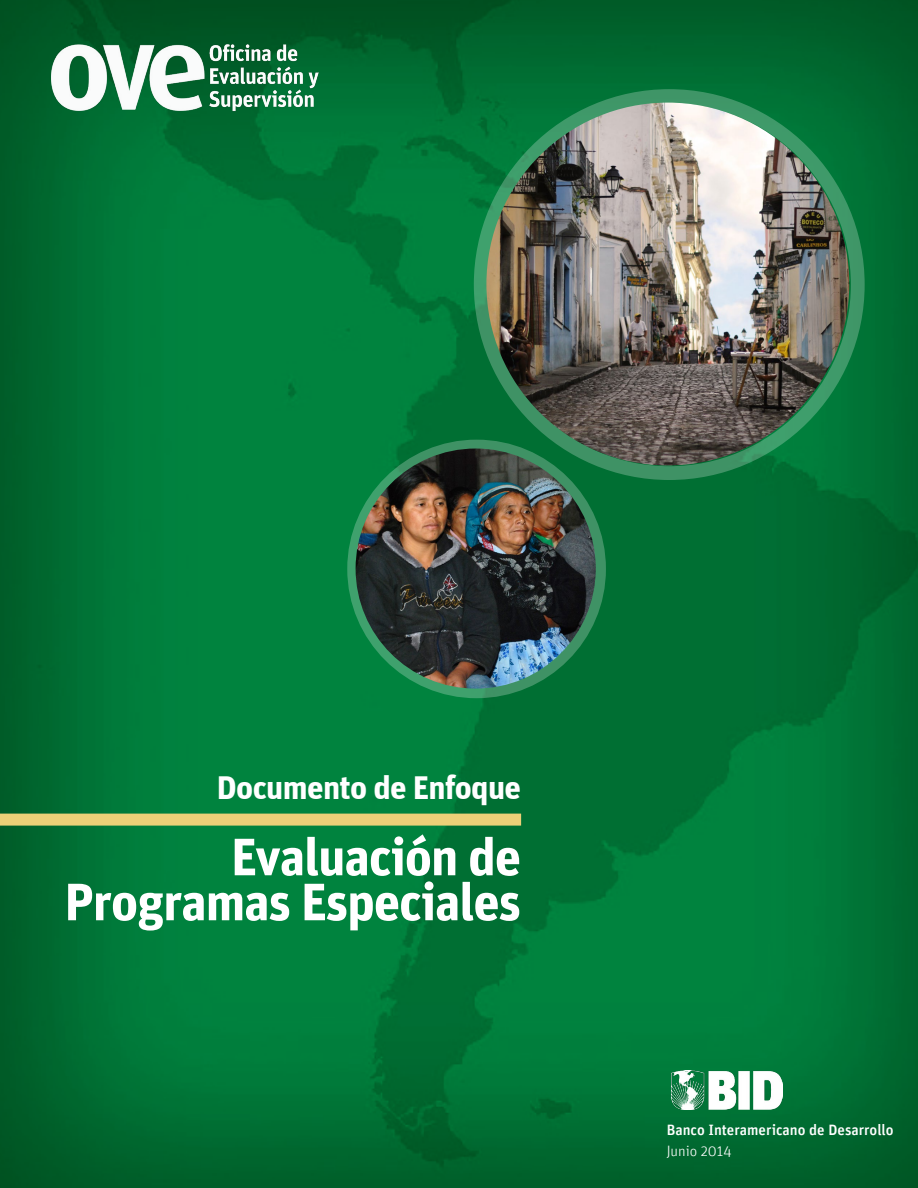
<style>
.page{position:relative;width:918px;height:1188px;background:#fff}
.page>*{position:absolute;margin:0;border:0;box-sizing:border-box;transform-origin:0 0}
.t1{font:700 52.5px/45px "Unit";letter-spacing:-.02em;color:#fff;text-align:right}
.t2{font:700 33px "Unit";letter-spacing:-.02em;color:#fff}
.t3{font:500 15px "Unit";color:#fff}
.t4{font:300 15px "Unit";color:#fff}
</style>
<div class="page">
<img style="left:0;top:0;width:918px;height:1188px">
<div style="left:0;top:814px;width:521px;height:12px;background:#ecd078"></div>
<img style="left:51px;top:41px;width:267px;height:71px">
<img style="left:672px;top:1070px;width:110px;height:40px">
<div style="left:474px;top:89px;width:391px;height:391px;border:14px solid #fff;border-radius:50%"></div>
<img style="left:486px;top:103px;width:363px;height:362px;border-radius:181px">
<div style="left:347px;top:440px;width:259px;height:258px;border:14px solid #fff;border-radius:50%"></div>
<img style="left:356px;top:449px;width:240px;height:240px;border-radius:120px">
<h2 class="t2" style="left:217px;top:768px;width:306px">Documento de Enfoque</h2>
<h1 class="t1" style="left:64px;top:833px;width:458px">Evaluación de<br>Programas Especiales</h1>
<p class="t3" style="left:667px;top:1121px;width:228px">Banco Interamericano de Desarrollo</p>
<p class="t4" style="left:667px;top:1142px;width:66px">Junio 2014</p>
</div>
